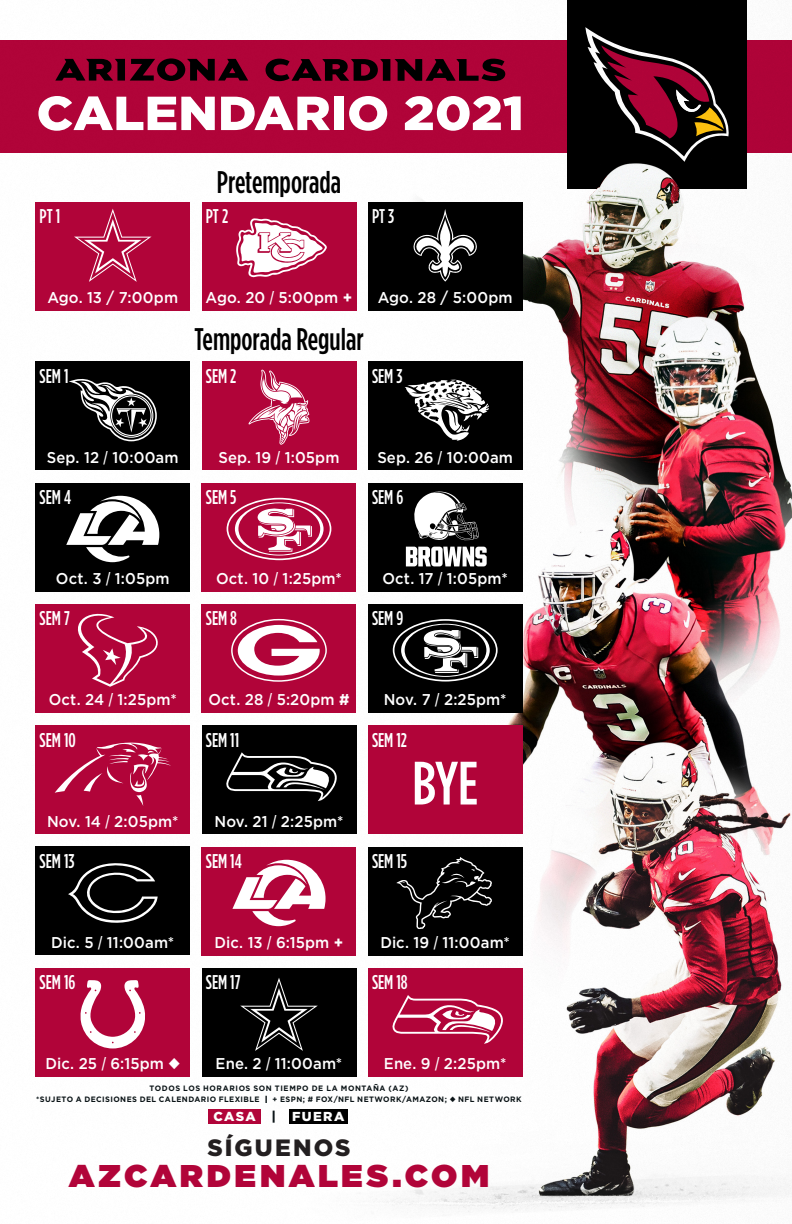
<style>
.page{position:relative;width:792px;height:1224px;background:#fff}
.page>*{position:absolute;margin:0;border:0;box-sizing:border-box;transform-origin:0 0}
.t1{font:500 61.1px "Gotham Condensed";color:#fff}
.t2{font:900 47.7px "Gotham";color:#fff;scale:1.06 1}
.t3{font:900 31.4px "Gotham";letter-spacing:.105em;color:#b10439}
.t4{font:500 31.3px "Gotham Condensed";color:#000;scale:.95 1}
.t5{font:900 23.6px "Gotham";letter-spacing:.09em;color:#231f20}
.t6{font:500 19.9px "Gotham Condensed";letter-spacing:-.005em;color:#fff;scale:.95 1}
.t7{font:500 15.6px "Gotham";letter-spacing:.01em;color:#fff;scale:.95 1}
.t8{font:900 13px "Gotham";letter-spacing:.1em;color:#fff}
.t9{font:700 7.8px "Gotham";letter-spacing:.06em;color:#0a1316}
.t10{font:700 7.8px "Gotham";letter-spacing:.08em;color:#0a1316}
.s1{font-family:"Gotham Condensed"}
.s2{font-weight:700}
.s3{font-weight:900}
.s4{color:#0a1316}
</style>
<div class="page">
<img style="left:0;top:0;width:792px;height:1212px">
<svg style="left:55px;top:58px;width:193px;height:23px;background:#52011a"></svg>
<svg style="left:266px;top:59px;width:239px;height:22px;background:#4f0119"></svg>
<div style="left:209px;top:1109px;width:52px;height:14px;background:#b10439"></div>
<div style="left:289px;top:1109px;width:58px;height:14px;background:#000"></div>
<div style="left:202px;top:202px;width:154px;height:108px;background:#b10439"></div>
<svg style="left:236px;top:218px;width:91px;height:59px"></svg>
<div style="left:368px;top:202px;width:154px;height:108px;background:#000"></div>
<svg style="left:414px;top:209px;width:63px;height:73px"></svg>
<div style="left:36px;top:202px;width:154px;height:108px;background:#b10439"></div>
<svg style="left:74px;top:209px;width:78px;height:73px"></svg>
<div style="left:368px;top:968px;width:154px;height:109px;background:#b10439"></div>
<svg style="left:393px;top:995px;width:110px;height:49px"></svg>
<div style="left:36px;top:968px;width:154px;height:109px;background:#b10439"></div>
<svg style="left:81px;top:980px;width:64px;height:68px"></svg>
<div style="left:202px;top:968px;width:154px;height:109px;background:#000"></div>
<svg style="left:240px;top:978px;width:78px;height:73px"></svg>
<div style="left:202px;top:361px;width:154px;height:109px;background:#b10439"></div>
<svg style="left:249px;top:370px;width:60px;height:75px"></svg>
<div style="left:36px;top:361px;width:154px;height:109px;background:#000"></div>
<svg style="left:69px;top:379px;width:88px;height:62px"></svg>
<div style="left:368px;top:361px;width:154px;height:109px;background:#000"></div>
<svg style="left:404px;top:380px;width:85px;height:61px"></svg>
<div style="left:202px;top:483px;width:154px;height:108px;background:#b10439"></div>
<svg style="left:227px;top:498px;width:104px;height:62px"></svg>
<div style="left:368px;top:483px;width:154px;height:108px;background:#000"></div>
<svg style="left:414px;top:492px;width:65px;height:49px"></svg>
<svg style="left:406px;top:547px;width:81px;height:19px;background:#c1c1c1"></svg>
<div style="left:36px;top:483px;width:154px;height:108px;background:#000"></div>
<svg style="left:66px;top:496px;width:93px;height:66px"></svg>
<div style="left:368px;top:604px;width:154px;height:109px;background:#000"></div>
<svg style="left:393px;top:619px;width:105px;height:63px"></svg>
<div style="left:36px;top:604px;width:154px;height:109px;background:#b10439"></div>
<svg style="left:78px;top:614px;width:80px;height:73px"></svg>
<div style="left:202px;top:604px;width:154px;height:109px;background:#b10439"></div>
<svg style="left:231px;top:619px;width:96px;height:63px"></svg>
<div style="left:36px;top:725px;width:154px;height:109px;background:#b10439"></div>
<svg style="left:55px;top:743px;width:116px;height:63px"></svg>
<div style="left:202px;top:725px;width:154px;height:109px;background:#000"></div>
<svg style="left:226px;top:752px;width:111px;height:49px"></svg>
<div style="left:368px;top:725px;width:154px;height:109px;background:#b10439"></div>
<div style="left:368px;top:847px;width:154px;height:108px;background:#000"></div>
<svg style="left:396px;top:857px;width:96px;height:72px"></svg>
<div style="left:36px;top:847px;width:154px;height:108px;background:#000"></div>
<svg style="left:68px;top:863px;width:90px;height:60px"></svg>
<div style="left:202px;top:847px;width:154px;height:108px;background:#b10439"></div>
<svg style="left:232px;top:860px;width:94px;height:66px"></svg>
<p class="t2" style="left:37px;top:86px;width:461px">CALENDARIO 2021</p>
<p class="t6" style="left:40px;top:205px;width:23px">PT 1</p>
<p class="t4" style="left:217px;top:165px;width:132px">Pretemporada</p>
<p class="t6" style="left:206px;top:205px;width:25px">PT 2</p>
<p class="t6" style="left:372px;top:205px;width:25px">PT 3</p>
<p class="t7" style="left:47px;top:289px;width:139px">Ago. 13 / 7:00pm</p>
<p class="t6" style="left:40px;top:365px;width:32px">SEM 1</p>
<p class="t7" style="left:206px;top:289px;width:156px">Ago. 20 <span class="s1">/</span> 5:00pm <span class="s2">+</span></p>
<p class="t4" style="left:194px;top:322px;width:180px">Temporada Regular</p>
<p class="t6" style="left:206px;top:365px;width:34px">SEM 2</p>
<p class="t7" style="left:378px;top:289px;width:143px">Ago. 28 / 5:00pm</p>
<p class="t6" style="left:372px;top:365px;width:34px">SEM 3</p>
<p class="t7" style="left:47px;top:448px;width:140px">Sep. 12 <span class="s1">/</span> 10:00am</p>
<p class="t7" style="left:218px;top:448px;width:129px">Sep. 19 <span class="s1">/</span> 1:05pm</p>
<p class="t7" style="left:377px;top:448px;width:144px">Sep. 26 <span class="s1">/</span> 10:00am</p>
<p class="t6" style="left:40px;top:486px;width:35px">SEM 4</p>
<p class="t6" style="left:206px;top:486px;width:34px">SEM 5</p>
<p class="t6" style="left:372px;top:486px;width:35px">SEM 6</p>
<p class="t7" style="left:56px;top:570px;width:121px">Oct. 3 <span class="s1">/</span> 1:05pm</p>
<p class="t7" style="left:216px;top:570px;width:134px">Oct. 10 <span class="s1">/</span> 1:25pm*</p>
<p class="t7" style="left:383px;top:570px;width:133px">Oct. 17 <span class="s1">/</span> 1:05pm*</p>
<p class="t6" style="left:40px;top:607px;width:33px">SEM 7</p>
<p class="t6" style="left:206px;top:607px;width:34px">SEM 8</p>
<p class="t6" style="left:372px;top:607px;width:35px">SEM 9</p>
<p class="t7" style="left:49px;top:691px;width:136px">Oct. 24 <span class="s1">/</span> 1:25pm*</p>
<p class="t7" style="left:208px;top:691px;width:150px">Oct. 28 <span class="s1">/</span> 5:20pm <span class="s2">#</span></p>
<p class="t7" style="left:384px;top:691px;width:131px">Nov. 7 <span class="s1">/</span> 2:25pm*</p>
<p class="t6" style="left:40px;top:729px;width:40px">SEM 10</p>
<p class="t6" style="left:206px;top:729px;width:37px">SEM 11</p>
<p class="t6" style="left:372px;top:729px;width:38px">SEM 12</p>
<p class="t1" style="left:412px;top:749px;width:67px">BYE</p>
<p class="t7" style="left:47px;top:812px;width:140px">Nov. 14 <span class="s1">/</span> 2:05pm*</p>
<p class="t7" style="left:215px;top:812px;width:137px">Nov. 21 <span class="s1">/</span> 2:25pm*</p>
<p class="t6" style="left:40px;top:850px;width:38px">SEM 13</p>
<p class="t6" style="left:206px;top:850px;width:39px">SEM 14</p>
<p class="t6" style="left:372px;top:850px;width:38px">SEM 15</p>
<p class="t7" style="left:51px;top:934px;width:131px">Dic. 5 <span class="s1">/</span> 11:00am*</p>
<p class="t7" style="left:215px;top:934px;width:137px">Dic. 13 <span class="s1">/</span> 6:15pm <span class="s2">+</span></p>
<p class="t7" style="left:380px;top:934px;width:138px">Dic. 19 <span class="s1">/</span> 11:00am*</p>
<p class="t6" style="left:40px;top:971px;width:39px">SEM 16</p>
<p class="t6" style="left:206px;top:971px;width:38px">SEM 17</p>
<p class="t6" style="left:372px;top:971px;width:39px">SEM 18</p>
<p class="t7" style="left:45px;top:1055px;width:143px">Dic. 25 <span class="s1">/</span> 6:15pm ◆</p>
<p class="t7" style="left:216px;top:1055px;width:135px">Ene. 2 <span class="s1">/</span> 11:00am*</p>
<p class="t7" style="left:384px;top:1055px;width:130px">Ene. 9 <span class="s1">/</span> 2:25pm*</p>
<p class="t10" style="left:149px;top:1084px;width:261px">TODOS LOS HORARIOS SON TIEMPO DE LA MONTAÑA (AZ)</p>
<p class="t9" style="left:36px;top:1095px;width:487px">*SUJETO A DECISIONES DEL CALENDARIO FLEXIBLE <span class="s3">|</span> + ESPN; # FOX/NFL NETWORK/AMAZON; ◆ NFL NETWORK</p>
<p class="t8" style="left:214px;top:1108px;width:132px">CASA <span class="s4">|</span> FUERA</p>
<p class="t5" style="left:207px;top:1134px;width:145px">SÍGUENOS</p>
<p class="t3" style="left:69px;top:1158px;width:422px">AZCARDENALES.COM</p>
</div>
